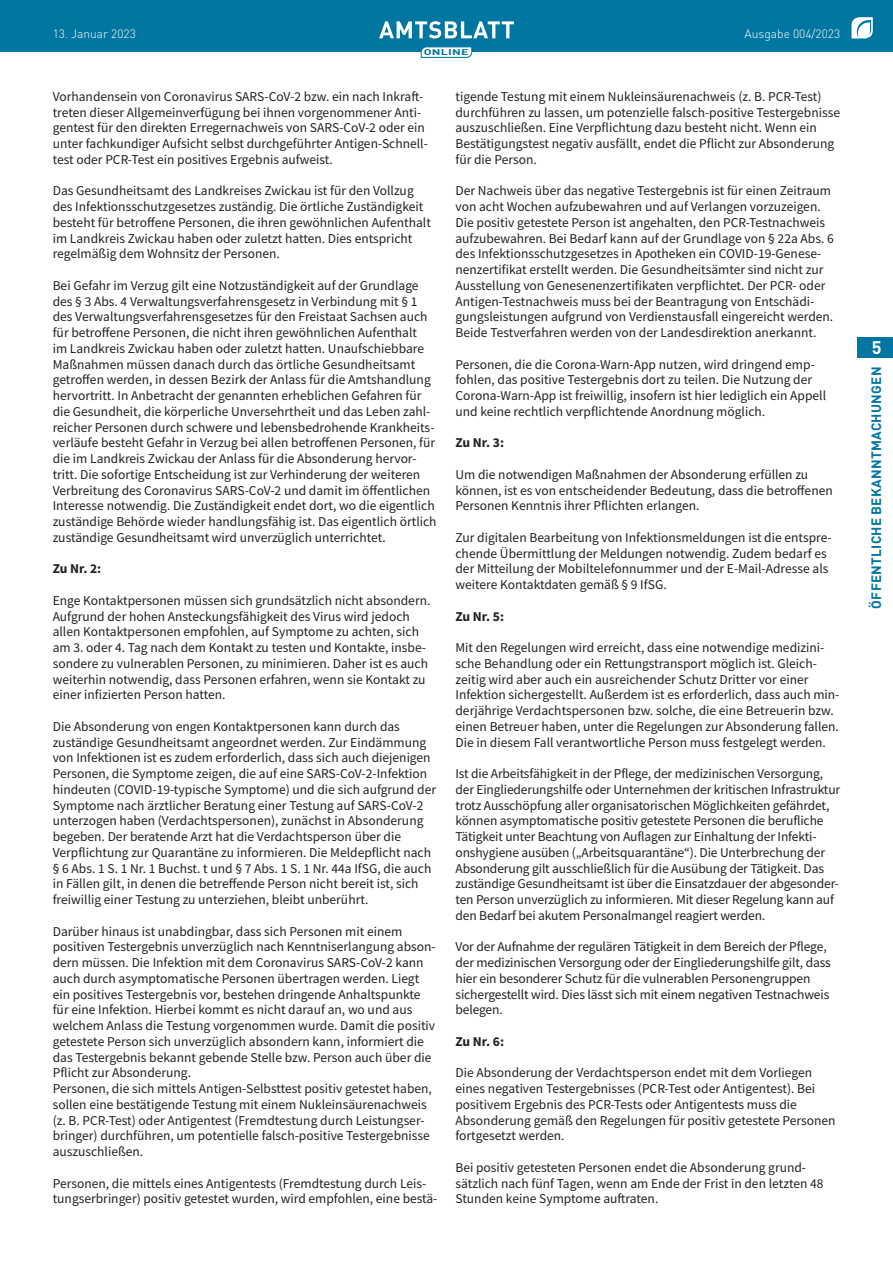
<style>
.page{position:relative;width:893px;height:1263px;background:#fff}
.page>*{position:absolute;margin:0;border:0;box-sizing:border-box;transform-origin:0 0}
.t1{font:700 18px "DIN Pro";color:#fff}
._2022_-_Brotschrift{font:13.5px/15.8px "Source Sans Pro";color:#231f20}
._2022_-_Brotschrift-2{font:700 13.5px "Source Sans Pro";letter-spacing:-.005em;color:#231f20}
.t2{font:700 13.5px "DIN Pro";letter-spacing:.02em;color:#0076a0}
.t3{font:300 12px "DIN Pro";color:#fff}
.t4{font:700 8.25px "DIN Pro";letter-spacing:.02em;color:#0076a0;scale:1.5 1}
</style>
<div class="page">
<div style="left:0;top:0;width:893px;height:51px;background:#0076a0"></div>
<svg style="left:851px;top:17px;width:22px;height:21px"></svg>
<svg style="left:379px;top:21px;width:135px;height:17px"></svg>
<svg style="left:421px;top:47px;width:51px;height:11px"></svg>
<div style="left:857px;top:337px;width:36px;height:21px;background:#0076a0"></div>
<p class="t3" style="left:53px;top:25px;width:85px">13. Januar 2023</p>
<p class="t3" style="left:745px;top:25px;width:97px">Ausgabe 004/2023</p>
<p class="t4" style="left:424px;top:45px;width:31px">ONLINE</p>
<p class="_2022_-_Brotschrift" style="left:53px;top:88px;width:377px">Vorhandensein von Coronavirus SARS-CoV-2 bzw. ein nach Inkraft&shy;treten dieser Allgemeinverfügung bei ihnen vorgenommener Anti&shy;gentest für den direkten Erregernachweis von SARS-CoV-2 oder ein unter fachkundiger Aufsicht selbst durchgeführter Antigen-Schnell&shy;test oder PCR-Test ein positives Ergebnis aufweist.</p>
<p class="_2022_-_Brotschrift" style="left:53px;top:183px;width:380px">Das Gesundheitsamt des Landkreises Zwickau ist für den Vollzug des Infektionsschutzgesetzes zuständig. Die örtliche Zuständigkeit besteht für betroffene Personen, die ihren gewöhnlichen Aufenthalt im Landkreis Zwickau haben oder zuletzt hatten. Dies entspricht regelmäßig dem Wohnsitz der Personen.</p>
<p class="_2022_-_Brotschrift" style="left:53px;top:277px;width:385px">Bei Gefahr im Verzug gilt eine Notzuständigkeit auf der Grundlage des § 3 Abs. 4 Verwaltungsverfahrensgesetz in Verbindung mit § 1 des Verwaltungsverfahrensgesetzes für den Freistaat Sachsen auch für betroffene Personen, die nicht ihren gewöhnlichen Aufenthalt<br>im Landkreis Zwickau haben oder zuletzt hatten. Unaufschiebbare Maßnahmen müssen danach durch das örtliche Gesundheitsamt getroffen werden, in dessen Bezirk der Anlass für die Amtshandlung hervortritt. In Anbetracht der genannten erheblichen Gefahren für die Gesundheit, die körperliche Unversehrtheit und das Leben zahl&shy;reicher Personen durch schwere und lebensbedrohende Krankheits&shy;verläufe besteht Gefahr in Verzug bei allen betroffenen Personen, für die im Landkreis Zwickau der Anlass für die Absonderung hervor&shy;tritt. Die sofortige Entscheidung ist zur Verhinderung der weiteren Verbreitung des Coronavirus SARS-CoV-2 und damit im öffentlichen Interesse notwendig. Die Zuständigkeit endet dort, wo die eigentlich zuständige Behörde wieder handlungsfähig ist. Das eigentlich örtlich zuständige Gesundheitsamt wird unverzüglich unterrichtet.</p>
<p class="_2022_-_Brotschrift-2" style="left:53px;top:560px;width:50px">Zu Nr. 2:</p>
<p class="_2022_-_Brotschrift" style="left:53px;top:592px;width:379px">Enge Kontaktpersonen müssen sich grundsätzlich nicht absondern.<br>Aufgrund der hohen Ansteckungsfähigkeit des Virus wird jedoch allen Kontaktpersonen empfohlen, auf Symptome zu achten, sich am 3. oder 4. Tag nach dem Kontakt zu testen und Kontakte, insbe&shy;sondere zu vulnerablen Personen, zu minimieren. Daher ist es auch weiterhin notwendig, dass Personen erfahren, wenn sie Kontakt zu einer infizierten Person hatten.</p>
<p class="_2022_-_Brotschrift" style="left:53px;top:718px;width:385px">Die Absonderung von engen Kontaktpersonen kann durch das zuständige Gesundheitsamt angeordnet werden. Zur Eindämmung von Infektionen ist es zudem erforderlich, dass sich auch diejenigen Personen, die Symptome zeigen, die auf eine SARS-CoV-2-Infektion hindeuten (COVID-19-typische Symptome) und die sich aufgrund der Symptome nach ärztlicher Beratung einer Testung auf SARS-CoV-2 unterzogen haben (Verdachtspersonen), zunächst in Absonderung begeben. Der beratende Arzt hat die Verdachtsperson über die Verpflichtung zur Quarantäne zu informieren. Die Meldepflicht nach § 6 Abs. 1 S. 1 Nr. 1 Buchst. t und § 7 Abs. 1 S. 1 Nr. 44a IfSG, die auch in Fällen gilt, in denen die betreffende Person nicht bereit ist, sich freiwillig einer Testung zu unterziehen, bleibt unberührt.</p>
<p class="_2022_-_Brotschrift" style="left:53px;top:923px;width:384px">Darüber hinaus ist unabdingbar, dass sich Personen mit einem positiven Testergebnis unverzüglich nach Kenntniserlangung abson&shy;dern müssen. Die Infektion mit dem Coronavirus SARS-CoV-2 kann auch durch asymptomatische Personen übertragen werden. Liegt ein positives Testergebnis vor, bestehen dringende Anhaltspunkte für eine Infektion. Hierbei kommt es nicht darauf an, wo und aus welchem Anlass die Testung vorgenommen wurde. Damit die positiv getestete Person sich unverzüglich absondern kann, informiert die das Testergebnis bekannt gebende Stelle bzw. Person auch über die Pflicht zur Absonderung.</p>
<p class="_2022_-_Brotschrift" style="left:53px;top:1081px;width:381px">Personen, die sich mittels Antigen-Selbsttest positiv getestet haben, sollen eine bestätigende Testung mit einem Nukleinsäurenachweis (z. B. PCR-Test) oder Antigentest (Fremdtestung durch Leistungser&shy;bringer) durchführen, um potentielle falsch-positive Testergebnisse auszuschließen.</p>
<p class="_2022_-_Brotschrift" style="left:53px;top:1175px;width:386px">Personen, die mittels eines Antigentests (Fremdtestung durch Leis&shy;tungserbringer) positiv getestet wurden, wird empfohlen, eine bestä-</p>
<p class="_2022_-_Brotschrift" style="left:455px;top:88px;width:386px">tigende Testung mit einem Nukleinsäurenachweis (z. B. PCR-Test) durchführen zu lassen, um potenzielle falsch-positive Testergebnisse auszuschließen. Eine Verpflichtung dazu besteht nicht. Wenn ein Bestätigungstest negativ ausfällt, endet die Pflicht zur Absonderung für die Person.</p>
<p class="_2022_-_Brotschrift" style="left:455px;top:183px;width:380px">Der Nachweis über das negative Testergebnis ist für einen Zeitraum von acht Wochen aufzubewahren und auf Verlangen vorzuzeigen.<br>Die positiv getestete Person ist angehalten, den PCR-Testnachweis aufzubewahren. Bei Bedarf kann auf der Grundlage von § 22a Abs. 6 des Infektionsschutzgesetzes in Apotheken ein COVID-19-Genese&shy;nenzertifikat erstellt werden. Die Gesundheitsämter sind nicht zur Ausstellung von Genesenenzertifikaten verpflichtet. Der PCR- oder Antigen-Testnachweis muss bei der Beantragung von Entschädi&shy;gungsleistungen aufgrund von Verdienstausfall eingereicht werden.<br>Beide Testverfahren werden von der Landesdirektion anerkannt.</p>
<p class="_2022_-_Brotschrift" style="left:455px;top:356px;width:372px">Personen, die die Corona-Warn-App nutzen, wird dringend emp&shy;fohlen, das positive Testergebnis dort zu teilen. Die Nutzung der Corona-Warn-App ist freiwillig, insofern ist hier lediglich ein Appell und keine rechtlich verpflichtende Anordnung möglich.</p>
<p class="_2022_-_Brotschrift-2" style="left:455px;top:434px;width:50px">Zu Nr. 3:</p>
<p class="_2022_-_Brotschrift" style="left:455px;top:466px;width:379px">Um die notwendigen Maßnahmen der Absonderung erfüllen zu können, ist es von entscheidender Bedeutung, dass die betroffenen<br>Personen Kenntnis ihrer Pflichten erlangen.</p>
<p class="_2022_-_Brotschrift" style="left:455px;top:529px;width:378px">Zur digitalen Bearbeitung von Infektionsmeldungen ist die entspre&shy;chende Übermittlung der Meldungen notwendig. Zudem bedarf es der Mitteilung der Mobiltelefonnummer und der E-Mail-Adresse als weitere Kontaktdaten gemäß § 9 IfSG.</p>
<p class="_2022_-_Brotschrift-2" style="left:455px;top:607px;width:50px">Zu Nr. 5:</p>
<p class="_2022_-_Brotschrift" style="left:455px;top:640px;width:385px">Mit den Regelungen wird erreicht, dass eine notwendige medizini&shy;sche Behandlung oder ein Rettungstransport möglich ist. Gleich&shy;zeitig wird aber auch ein ausreichender Schutz Dritter vor einer Infektion sichergestellt. Außerdem ist es erforderlich, dass auch min&shy;derjährige Verdachtspersonen bzw. solche, die eine Betreuerin bzw. einen Betreuer haben, unter die Regelungen zur Absonderung fallen.<br>Die in diesem Fall verantwortliche Person muss festgelegt werden.</p>
<p class="_2022_-_Brotschrift" style="left:455px;top:766px;width:386px">Ist die Arbeitsfähigkeit in der Pflege, der medizinischen Versorgung, der Eingliederungshilfe oder Unternehmen der kritischen Infrastruktur trotz Ausschöpfung aller organisatorischen Möglichkeiten gefährdet, können asymptomatische positiv getestete Personen die berufliche Tätigkeit unter Beachtung von Auflagen zur Einhaltung der Infekti&shy;onshygiene ausüben („Arbeitsquarantäne“). Die Unterbrechung der Absonderung gilt ausschließlich für die Ausübung der Tätigkeit. Das zuständige Gesundheitsamt ist über die Einsatzdauer der abgesonder&shy;ten Person unverzüglich zu informieren. Mit dieser Regelung kann auf den Bedarf bei akutem Personalmangel reagiert werden.</p>
<p class="_2022_-_Brotschrift" style="left:455px;top:939px;width:377px">Vor der Aufnahme der regulären Tätigkeit in dem Bereich der Pflege, der medizinischen Versorgung oder der Eingliederungshilfe gilt, dass hier ein besonderer Schutz für die vulnerablen Personengruppen sichergestellt wird. Dies lässt sich mit einem negativen Testnachweis belegen.</p>
<p class="_2022_-_Brotschrift-2" style="left:455px;top:1032px;width:50px">Zu Nr. 6:</p>
<p class="_2022_-_Brotschrift" style="left:455px;top:1065px;width:382px">Die Absonderung der Verdachtsperson endet mit dem Vorliegen eines negativen Testergebnisses (PCR-Test oder Antigentest). Bei positivem Ergebnis des PCR-Tests oder Antigentests muss die Absonderung gemäß den Regelungen für positiv getestete Personen fortgesetzt werden.</p>
<p class="_2022_-_Brotschrift" style="left:455px;top:1159px;width:370px">Bei positiv getesteten Personen endet die Absonderung grund&shy;sätzlich nach fünf Tagen, wenn am Ende der Frist in den letzten 48<br>Stunden keine Symptome auftraten.</p>
<h1 class="t1" style="left:872px;top:333px;width:11px">5</h1>
<p class="t2" style="left:865px;top:609px;width:243px;rotate:-90deg">ÖFFENTLICHE BEKANNTMACHUNGEN</p>
</div>
